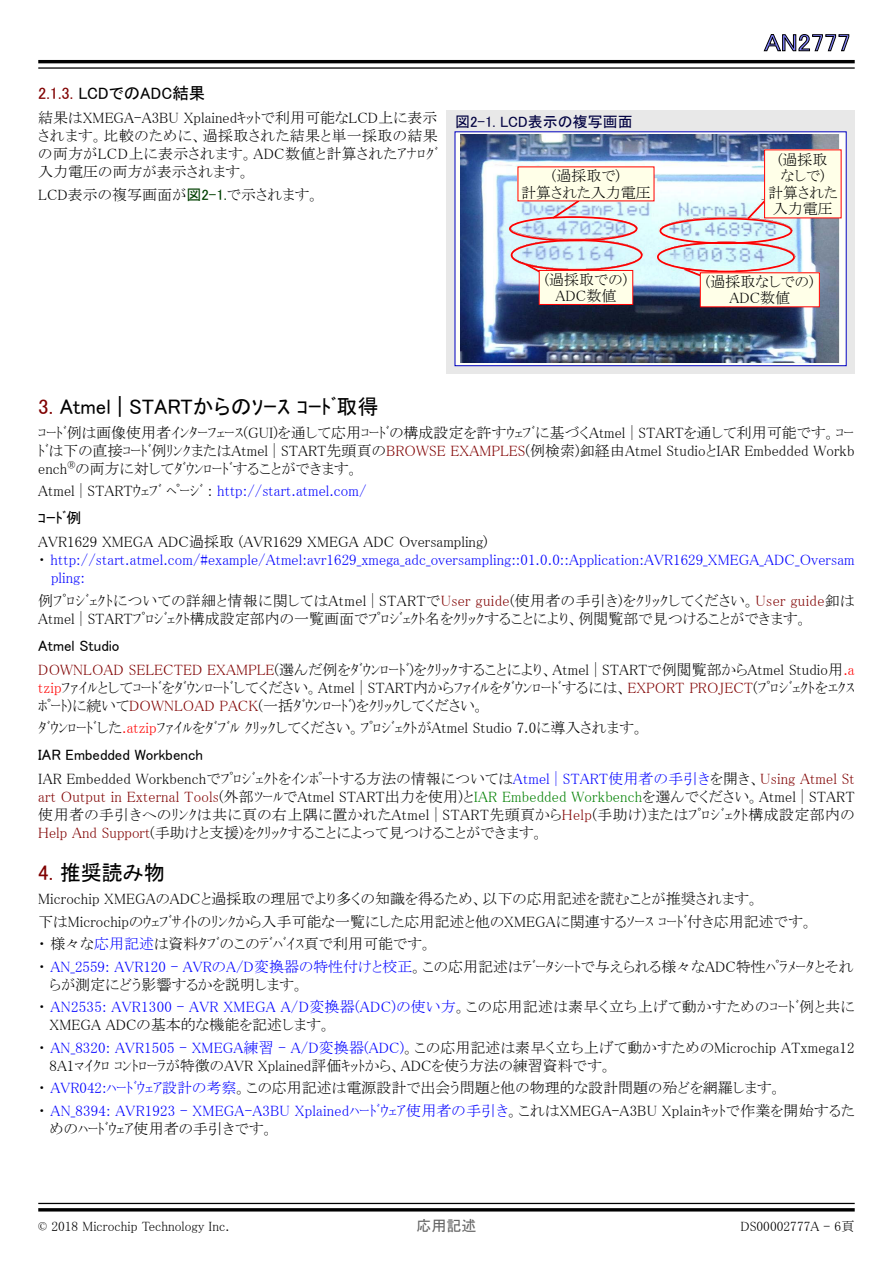
<style>
.page{position:relative;width:893px;height:1263px;background:#fff}
.page>*{position:absolute;margin:0;border:0;box-sizing:border-box;transform-origin:0 0}
.t1{font:24px "MS P Gothic";color:#8080ff;scale:1.1 1}
.t2{font:21px "MS P Gothic";color:#000}
.t3{font:16.5px "MS P Gothic";color:#000}
.t4{font:15px/18px "MS P Mincho";color:#000;text-align:justify}
.t5{font:15px/18px "MS P Mincho";letter-spacing:.02em;color:#000}
.t6{font:15px "MS P Mincho";color:#00f}
.t7{font:15px "MS P Gothic";color:#000}
.t8{font:15px "MS P Gothic";color:#000040}
.t9{font:15px "MS P Gothic";color:#646464}
.t10{font:13.5px "MS P Mincho";color:#000}
.s1{color:#800000}
.s2{font-family:"MS P Gothic";color:#004000}
.s3{color:#000}
.s4{color:#f00}
.s5{color:#00f}
.s6{color:#008000}
</style>
<div class="page">
<svg style="left:764px;top:34px;width:85px;height:17px"></svg>
<hr style="left:38px;top:60px;width:817px;height:3px;background:#000">
<hr style="left:38px;top:67px;width:817px;height:2px;background:#000">
<hr style="left:38px;top:1203px;width:817px;height:1px;background:#000">
<hr style="left:38px;top:1208px;width:817px;height:3px;background:#000">
<div style="left:446px;top:111px;width:409px;height:263px;background:#e8e8e8"></div>
<div style="left:455px;top:132px;width:391px;height:234px;background:#fffff7"></div>
<div style="left:454px;top:131px;width:393px;height:235px;border:1px solid #0000c0"></div>
<img style="left:460px;top:135px;width:381px;height:228px">
<div style="left:509px;top:216px;width:128px;height:25px;border:2px solid #f00;border-radius:50%"></div>
<div style="left:511px;top:239px;width:131px;height:32px;border:2px solid #f00;border-radius:50%"></div>
<div style="left:659px;top:218px;width:133px;height:26px;border:2px solid #f00;border-radius:50%"></div>
<div style="left:657px;top:242px;width:138px;height:30px;border:2px solid #f00;border-radius:50%"></div>
<svg style="left:551px;top:201px;width:30px;height:19px"></svg>
<svg style="left:746px;top:198px;width:21px;height:23px"></svg>
<svg style="left:524px;top:262px;width:20px;height:13px"></svg>
<svg style="left:682px;top:267px;width:29px;height:14px"></svg>
<div style="left:518px;top:167px;width:136px;height:34px;background:#ffffe8"></div>
<div style="left:765px;top:150px;width:76px;height:68px;background:#ffffe8"></div>
<div style="left:539px;top:270px;width:94px;height:34px;background:#ffffe8"></div>
<div style="left:539px;top:270px;width:94px;height:35px;border:1px solid #f00"></div>
<div style="left:700px;top:273px;width:119px;height:34px;background:#ffffe8"></div>
<p class="t3" style="left:38px;top:85px;width:169px"><span class="s1">2.1.3.</span> LCDでのADC結果</p>
<p class="t4" style="left:38px;top:109px;width:401px">結果はXMEGA-A3BU Xplainedｷｯﾄで利用可能なLCD上に表示されます。比較のために、過採取された結果と単一採取の結果の両方がLCD上に表示されます。ADC数値と計算されたｱﾅﾛｸﾞ入力電圧の両方が表示されます。</p>
<p class="t4" style="left:38px;top:185px;width:283px">LCD表示の複写画面が<span class="s2">図2-1.</span>で示されます。</p>
<p class="t8" style="left:455px;top:114px;width:179px">図2-1. LCD表示の複写画面</p>
<p class="t4" style="left:521px;top:167px;width:131px;line-height:16.5px;text-align:center">(過採取で)<br>計算された入力電圧</p>
<h1 class="t1" style="left:764px;top:30px;width:80px">AN2777</h1>
<p class="t4" style="left:768px;top:151px;width:71px;line-height:16.5px;text-align:center">(過採取<br>なしで)<br>計算された入力電圧</p>
<p class="t4" style="left:545px;top:271px;width:84px;line-height:16.5px;text-align:center">(過採取での)<br>ADC数値</p>
<p class="t4" style="left:706px;top:273px;width:109px;line-height:16.5px;text-align:center">(過採取なしでの)<br>ADC数値</p>
<h2 class="t2" style="left:38px;top:395px;width:342px"><span class="s1">3.</span> Atmel | STARTからのｿｰｽ ｺｰﾄﾞ取得</h2>
<p class="t4" style="left:38px;top:423px;width:818px">ｺｰﾄﾞ例は画像使用者ｲﾝﾀｰﾌｪｰｽ(GUI)を通して応用ｺｰﾄﾞの構成設定を許すｳｪﾌﾞに基づくAtmel | STARTを通して利用可能です。ｺｰﾄﾞは下の直接ｺｰﾄﾞ例ﾘﾝｸまたはAtmel | START先頭頁の<span class="s1">BROWSE EXAMPLES</span>(例検索)釦経由Atmel StudioとIAR Embedded Workb ench<sup>®</sup>の両方に対してﾀﾞｳﾝﾛｰﾄﾞすることができます。</p>
<p class="t6" style="left:38px;top:483px;width:330px"><span class="s3">Atmel | STARTｳｪﾌﾞ ﾍﾟｰｼﾞ :</span> http://start.atmel.com/</p>
<p class="t7" style="left:38px;top:510px;width:45px">ｺｰﾄﾞ例</p>
<p class="t4" style="left:38px;top:533px;width:451px">AVR1629 XMEGA ADC過採取 (AVR1629 XMEGA ADC Oversampling)</p>
<p class="t6" style="left:38px;top:552px;width:818px"><span class="s3">・</span> http://start.atmel.com/#example/Atmel:avr1629_xmega_adc_oversampling::01.0.0::Application:AVR1629_XMEGA_ADC_Oversam</p>
<p class="t6" style="left:51px;top:570px;width:35px">pling:</p>
<p class="t5" style="left:38px;top:591px;width:818px">例ﾌﾟﾛｼﾞｪｸﾄについての詳細と情報に関してはAtmel | STARTで<span class="s1">User guide</span>(使用者の手引き)をｸﾘｯｸしてください。<span class="s1">User guide</span>釦は<br>Atmel | STARTﾌﾟﾛｼﾞｪｸﾄ構成設定部内の一覧画面でﾌﾟﾛｼﾞｪｸﾄ名をｸﾘｯｸすることにより、例閲覧部で見つけることができます。</p>
<p class="t7" style="left:38px;top:638px;width:83px">Atmel Studio</p>
<p class="t4" style="left:38px;top:660px;width:818px"><span class="s1">DOWNLOAD SELECTED EXAMPLE</span>(選んだ例をﾀﾞｳﾝﾛｰﾄﾞ)をｸﾘｯｸすることにより、Atmel | STARTで例閲覧部からAtmel Studio用<span class="s4">.a tzip</span>ﾌｧｲﾙとしてｺｰﾄﾞをﾀﾞｳﾝﾛｰﾄﾞしてください。Atmel | START内からﾌｧｲﾙをﾀﾞｳﾝﾛｰﾄﾞするには、<span class="s1">EXPORT PROJECT</span>(ﾌﾟﾛｼﾞｪｸﾄをｴｸｽﾎﾟｰﾄ)に続いて<span class="s1">DOWNLOAD PACK</span>(一括ﾀﾞｳﾝﾛｰﾄﾞ)をｸﾘｯｸしてください。</p>
<p class="t4" style="left:38px;top:719px;width:607px">ﾀﾞｳﾝﾛｰﾄﾞした<span class="s4">.atzip</span>ﾌｧｲﾙをﾀﾞﾌﾞﾙ ｸﾘｯｸしてください。ﾌﾟﾛｼﾞｪｸﾄがAtmel Studio 7.0に導入されます。</p>
<p class="t7" style="left:38px;top:747px;width:166px">IAR Embedded Workbench</p>
<p class="t4" style="left:38px;top:770px;width:818px">IAR Embedded Workbenchでﾌﾟﾛｼﾞｪｸﾄをｲﾝﾎﾟｰﾄする方法の情報については<span class="s5">Atmel | START使用者の手引き</span>を開き、<span class="s1">Using Atmel St art Output in External Tools</span>(外部ﾂｰﾙでAtmel START出力を使用)と<span class="s6">IAR Embedded Workbench</span>を選んでください。Atmel | START使用者の手引きへのﾘﾝｸは共に頁の右上隅に置かれたAtmel | START先頭頁から<span class="s1">Help</span>(手助け)またはﾌﾟﾛｼﾞｪｸﾄ構成設定部内の<span class="s1">Help And Support</span>(手助けと支援)をｸﾘｯｸすることによって見つけることができます。</p>
<h2 class="t2" style="left:38px;top:862px;width:128px"><span class="s1">4.</span> 推奨読み物</h2>
<p class="t4" style="left:38px;top:887px;width:817px;line-height:22.5px;text-align:left">Microchip XMEGAのADCと過採取の理屈でより多くの知識を得るため、以下の応用記述を読むことが推奨されます。<br>下はMicrochipのｳｪﾌﾞｻｲﾄのﾘﾝｸから入手可能な一覧にした応用記述と他のXMEGAに関連するｿｰｽ ｺｰﾄﾞ付き応用記述です。<br>・ 様々な<span class="s5">応用記述</span>は資料ﾀﾌﾞのこのﾃﾞﾊﾞｲｽ頁で利用可能です。<br>・ <span class="s5">AN_2559: AVR120 - AVRのA/D変換器の特性付けと校正</span>。この応用記述はﾃﾞｰﾀｼｰﾄで与えられる様々なADC特性ﾊﾟﾗﾒｰﾀとそれ</p>
<p class="t5" style="left:38px;top:973px;width:818px;line-height:22.5px;text-indent:11px">らが測定にどう影響するかを説明します。<br>・ <span class="s5">AN2535: AVR1300 - AVR XMEGA A/D変換器(ADC)の使い方</span>。この応用記述は素早く立ち上げて動かすためのｺｰﾄﾞ例と共に</p>
<p class="t4" style="left:38px;top:1013px;width:818px;line-height:22.5px;text-indent:11px">XMEGA ADCの基本的な機能を記述します。<br>・ <span class="s5">AN_8320: AVR1505 - XMEGA練習 - A/D変換器(ADC)</span>。この応用記述は素早く立ち上げて動かすためのMicrochip ATxmega12</p>
<p class="t4" style="left:38px;top:1054px;width:818px;line-height:22.5px;text-align:left;text-indent:11px">8A1ﾏｲｸﾛ ｺﾝﾄﾛｰﾗが特徴のAVR Xplained評価ｷｯﾄから、ADCを使う方法の練習資料です。<br>・ <span class="s5">AVR042:ﾊｰﾄﾞｳｪｱ設計の考察</span>。この応用記述は電源設計で出会う問題と他の物理的な設計問題の殆どを網羅します。<br>・ <span class="s5">AN_8394: AVR1923 - XMEGA-A3BU Xplainedﾊｰﾄﾞｳｪｱ使用者の手引き</span>。これはXMEGA-A3BU Xplainｷｯﾄで作業を開始するた</p>
<p class="t4" style="left:50px;top:1119px;width:226px">めのﾊｰﾄﾞｳｪｱ使用者の手引きです。</p>
<p class="t10" style="left:38px;top:1219px;width:193px">© 2018 Microchip Technology Inc.</p>
<p class="t9" style="left:416px;top:1218px;width:61px">応用記述</p>
<p class="t10" style="left:740px;top:1219px;width:116px">DS00002777A - 6頁</p>
</div>
